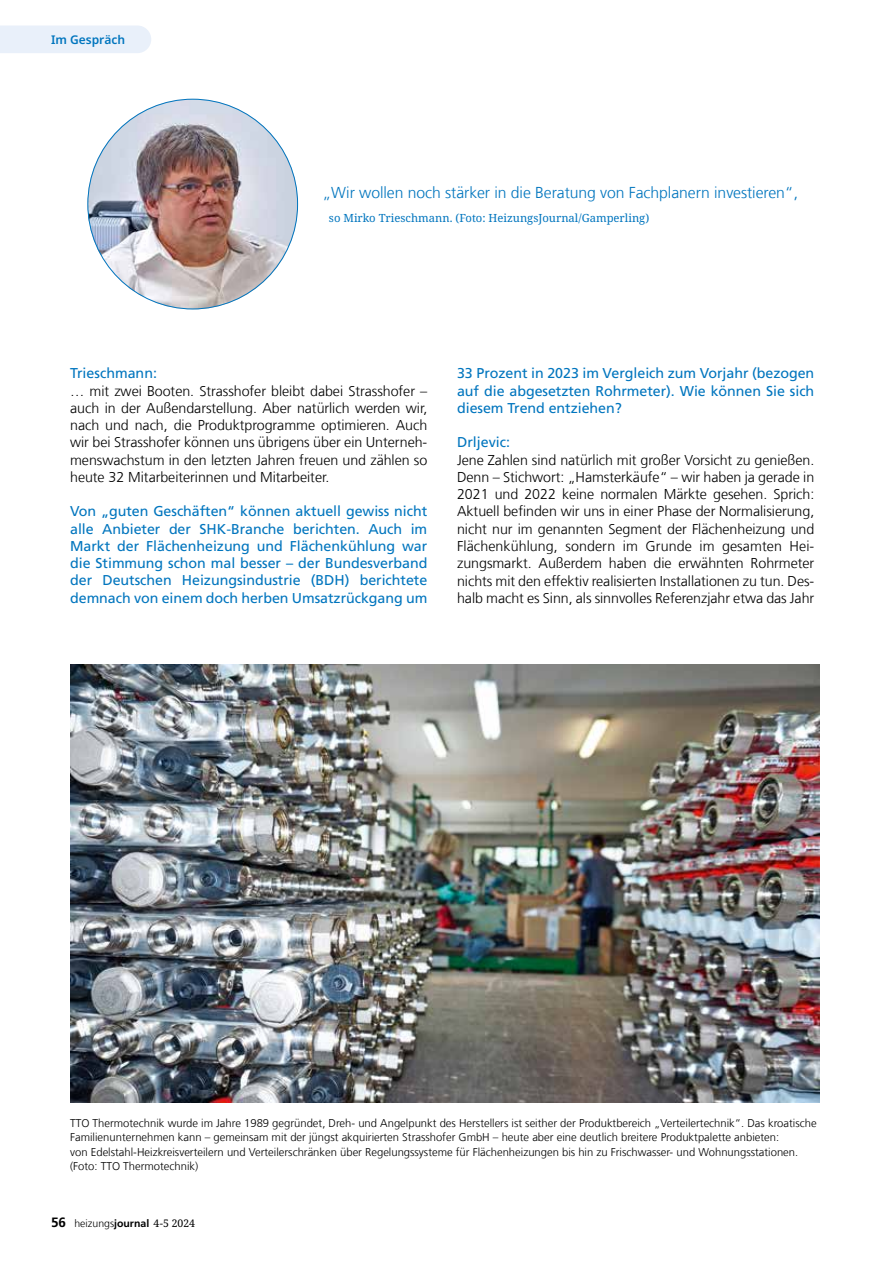
<style>
.page{position:relative;width:893px;height:1263px;background:#fff}
.page>*{position:absolute;margin:0;border:0;box-sizing:border-box;transform-origin:0 0}
.t1{font:300 15.75px "Frutiger LT Com";letter-spacing:-.005em;color:#0075be}
.t2{font:300 14.25px/17.2px "Frutiger LT Com";letter-spacing:-.005em;color:#000;text-align:justify}
.t3{font:14.25px/17.2px "Frutiger LT Com";letter-spacing:-.005em;color:#0075be;text-align:justify}
.t4{font:600 12px "Noto Sans";color:#0075be}
.t5{font:300 11.25px/14.2px "Frutiger LT Com";color:#000}
.t6{font:11.25px "Noto Serif";color:#0075be}
.t7{font:300 10.5px "Frutiger LT Com";color:#000}
.s1{font-weight:700;font-size:13.5px}
.s2{font-weight:700}
.s3{font-family:"Noto Serif";font-weight:400}
</style>
<div class="page">
<div style="left:0;top:26px;width:151px;height:27px;background:#e9f0fa"></div>
<img style="left:70px;top:664px;width:749px;height:439px">
<img style="left:87px;top:99px;width:211px;height:210px;border-radius:105px">
<p class="t4" style="left:51px;top:31px;width:76px">Im Gespräch</p>
<p class="t1" style="left:322px;top:183px;width:477px">„Wir wollen noch stärker in die Beratung von Fachplanern investieren“,</p>
<p class="t6" style="left:329px;top:210px;width:322px">so Mirko Trieschmann. (Foto: HeizungsJournal/Gamperling)</p>
<p class="t3" style="left:70px;top:365px;width:88px">Trieschmann:</p>
<p class="t2" style="left:70px;top:382px;width:359px">… mit zwei Booten. Strasshofer bleibt dabei Strasshofer – auch in der Außendarstellung. Aber natürlich werden wir, nach und nach, die Produktprogramme optimieren. Auch wir bei Strasshofer können uns übrigens über ein Unterneh&shy;menswachstum in den letzten Jahren freuen und zählen so heute 32 Mitarbeiterinnen und Mitarbeiter.</p>
<p class="t3" style="left:70px;top:503px;width:359px">Von „guten Geschäften“ können aktuell gewiss nicht alle Anbieter der SHK-Branche berichten. Auch im Markt der Flächenheizung und Flächenkühlung war die Stimmung schon mal besser – der Bundesverband der Deutschen Heizungsindustrie (BDH) berichtete demnach von einem doch herben Umsatzrückgang um</p>
<p class="t3" style="left:457px;top:365px;width:359px">33 Prozent in 2023 im Vergleich zum Vorjahr (bezogen auf die abgesetzten Rohrmeter). Wie können Sie sich diesem Trend entziehen?</p>
<p class="t3" style="left:457px;top:434px;width:55px">Drljevic:</p>
<p class="t2" style="left:457px;top:451px;width:359px">Jene Zahlen sind natürlich mit großer Vorsicht zu genießen.<br>Denn – Stichwort: „Hamsterkäufe“ – wir haben ja gerade in 2021 und 2022 keine normalen Märkte gesehen. Sprich:<br>Aktuell befinden wir uns in einer Phase der Normalisierung, nicht nur im genannten Segment der Flächenheizung und Flächenkühlung, sondern im Grunde im gesamten Hei&shy;zungsmarkt. Außerdem haben die erwähnten Rohrmeter nichts mit den effektiv realisierten Installationen zu tun. Des&shy;halb macht es Sinn, als sinnvolles Referenzjahr etwa das Jahr</p>
<p class="t5" style="left:70px;top:1116px;width:748px">TTO Thermotechnik wurde im Jahre 1989 gegründet, Dreh- und Angelpunkt des Herstellers ist seither der Produktbereich „Verteilertechnik“. Das kroatische Familienunternehmen kann – gemeinsam mit der jüngst akquirierten Strasshofer GmbH – heute aber eine deutlich breitere Produktpalette anbieten:<br>von Edelstahl-Heizkreisverteilern und Verteilerschränken über Regelungssysteme für Flächenheizungen bis hin zu Frischwasser- und Wohnungsstationen. (Foto: TTO Thermotechnik)</p>
<p class="t7" style="left:51px;top:1217px;width:146px"><span class="s1">56</span> heizungs<span class="s2">journal</span> <span class="s3">4-5 2024</span></p>
</div>
